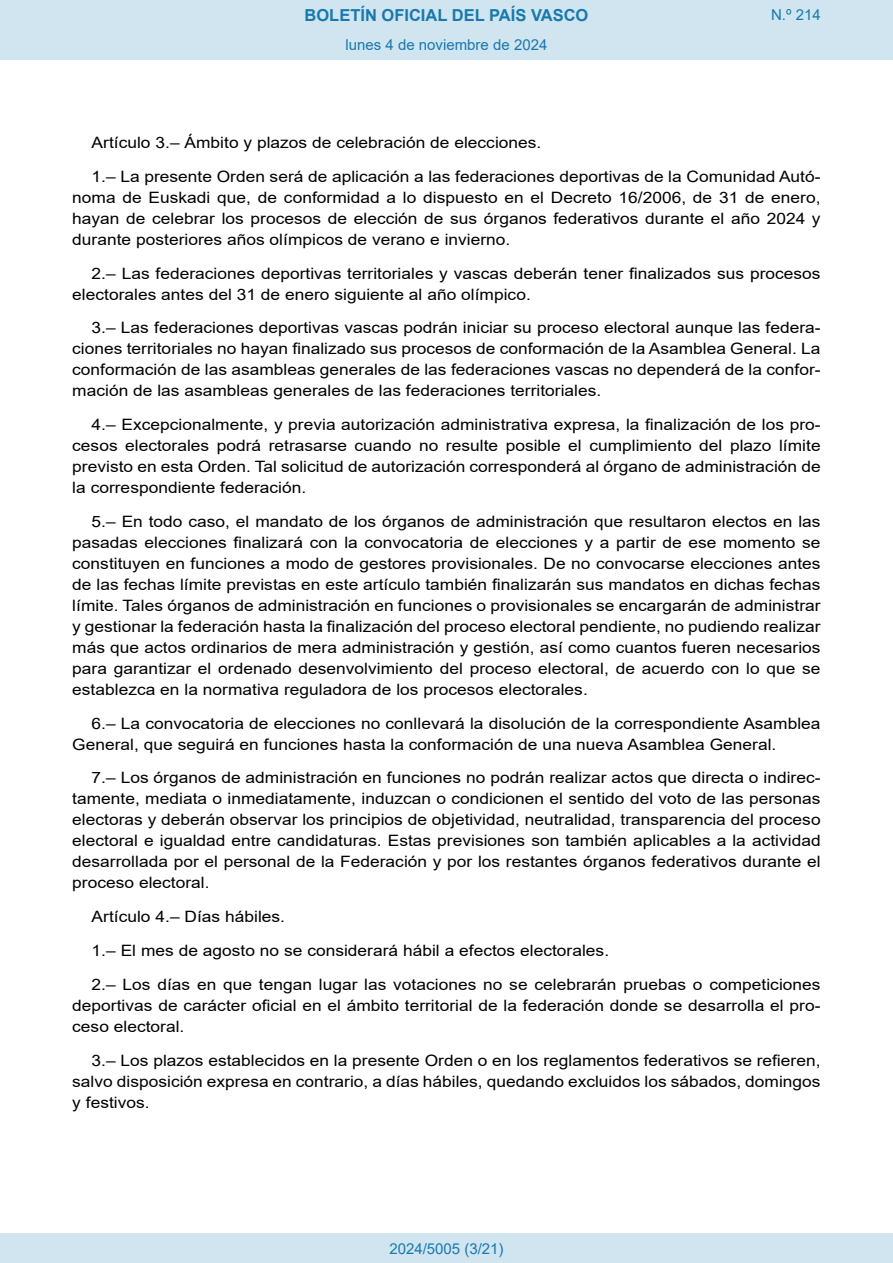
<style>
.page{position:relative;width:893px;height:1263px;background:#fff}
.page>*{position:absolute;margin:0;border:0;box-sizing:border-box;transform-origin:0 0}
.t1{font:700 16.5px "Arial";color:#1879ad}
.BOPVDetalle{font:15.6px/21px "Arial";color:#000;text-align:justify;scale:1.11 1}
.Paginacion_Centro{font:15px "Arial";color:#1879ad}
</style>
<div class="page">
<div style="left:0;top:0;width:893px;height:60px;background:#d0e5f0"></div>
<div style="left:0;top:1233px;width:893px;height:30px;background:#d0e5f0"></div>
<p class="t1" style="left:305px;top:3px;width:285px">BOLETÍN OFICIAL DEL PAÍS VASCO</p>
<p class="Paginacion_Centro" style="left:346px;top:35px;width:203px">lunes 4 de noviembre de 2024</p>
<p class="Paginacion_Centro" style="left:771px;top:5px;width:51px">N.º 214</p>
<p class="BOPVDetalle" style="left:92px;top:132px;width:407px">Artículo 3.– Ámbito y plazos de celebración de elecciones.</p>
<p class="BOPVDetalle" style="left:72px;top:166px;width:676px;text-indent:19px">1.– La presente Orden será de aplicación a las federaciones deportivas de la Comunidad Autó&shy;noma de Euskadi que, de conformidad a lo dispuesto en el Decreto 16/2006, de 31 de enero, hayan de celebrar los procesos de elección de sus órganos federativos durante el año 2024 y durante posteriores años olímpicos de verano e invierno.</p>
<p class="BOPVDetalle" style="left:72px;top:263px;width:676px;text-indent:19px">2.– Las federaciones deportivas territoriales y vascas deberán tener finalizados sus procesos electorales antes del 31 de enero siguiente al año olímpico.</p>
<p class="BOPVDetalle" style="left:72px;top:317px;width:676px;text-indent:19px">3.– Las federaciones deportivas vascas podrán iniciar su proceso electoral aunque las federa&shy;ciones territoriales no hayan finalizado sus procesos de conformación de la Asamblea General. La conformación de las asambleas generales de las federaciones vascas no dependerá de la confor&shy;mación de las asambleas generales de las federaciones territoriales.</p>
<p class="BOPVDetalle" style="left:72px;top:414px;width:676px;text-indent:19px">4.– Excepcionalmente, y previa autorización administrativa expresa, la finalización de los pro&shy;cesos electorales podrá retrasarse cuando no resulte posible el cumplimiento del plazo límite previsto en esta Orden. Tal solicitud de autorización corresponderá al órgano de administración de la correspondiente federación.</p>
<p class="BOPVDetalle" style="left:72px;top:511px;width:676px;text-indent:19px">5.– En todo caso, el mandato de los órganos de administración que resultaron electos en las pasadas elecciones finalizará con la convocatoria de elecciones y a partir de ese momento se constituyen en funciones a modo de gestores provisionales. De no convocarse elecciones antes de las fechas límite previstas en este artículo también finalizarán sus mandatos en dichas fechas límite. Tales órganos de administración en funciones o provisionales se encargarán de administrar y gestionar la federación hasta la finalización del proceso electoral pendiente, no pudiendo realizar más que actos ordinarios de mera administración y gestión, así como cuantos fueren necesarios para garantizar el ordenado desenvolvimiento del proceso electoral, de acuerdo con lo que se establezca en la normativa reguladora de los procesos electorales.</p>
<p class="BOPVDetalle" style="left:72px;top:713px;width:676px;text-indent:19px">6.– La convocatoria de elecciones no conllevará la disolución de la correspondiente Asamblea<br>General, que seguirá en funciones hasta la conformación de una nueva Asamblea General.</p>
<p class="BOPVDetalle" style="left:72px;top:767px;width:676px;text-indent:19px">7.– Los órganos de administración en funciones no podrán realizar actos que directa o indirec&shy;tamente, mediata o inmediatamente, induzcan o condicionen el sentido del voto de las personas electoras y deberán observar los principios de objetividad, neutralidad, transparencia del proceso electoral e igualdad entre candidaturas. Estas previsiones son también aplicables a la actividad desarrollada por el personal de la Federación y por los restantes órganos federativos durante el proceso electoral.</p>
<p class="BOPVDetalle" style="left:92px;top:906px;width:176px">Artículo 4.– Días hábiles.</p>
<p class="BOPVDetalle" style="left:92px;top:940px;width:468px">1.– El mes de agosto no se considerará hábil a efectos electorales.</p>
<p class="BOPVDetalle" style="left:72px;top:974px;width:676px;text-indent:19px">2.– Los días en que tengan lugar las votaciones no se celebrarán pruebas o competiciones deportivas de carácter oficial en el ámbito territorial de la federación donde se desarrolla el pro&shy;ceso electoral.</p>
<p class="BOPVDetalle" style="left:72px;top:1049px;width:676px;text-indent:19px">3.– Los plazos establecidos en la presente Orden o en los reglamentos federativos se refieren, salvo disposición expresa en contrario, a días hábiles, quedando excluidos los sábados, domingos y festivos.</p>
<p class="Paginacion_Centro" style="left:389px;top:1238px;width:116px">2024/5005 (3/21)</p>
</div>
